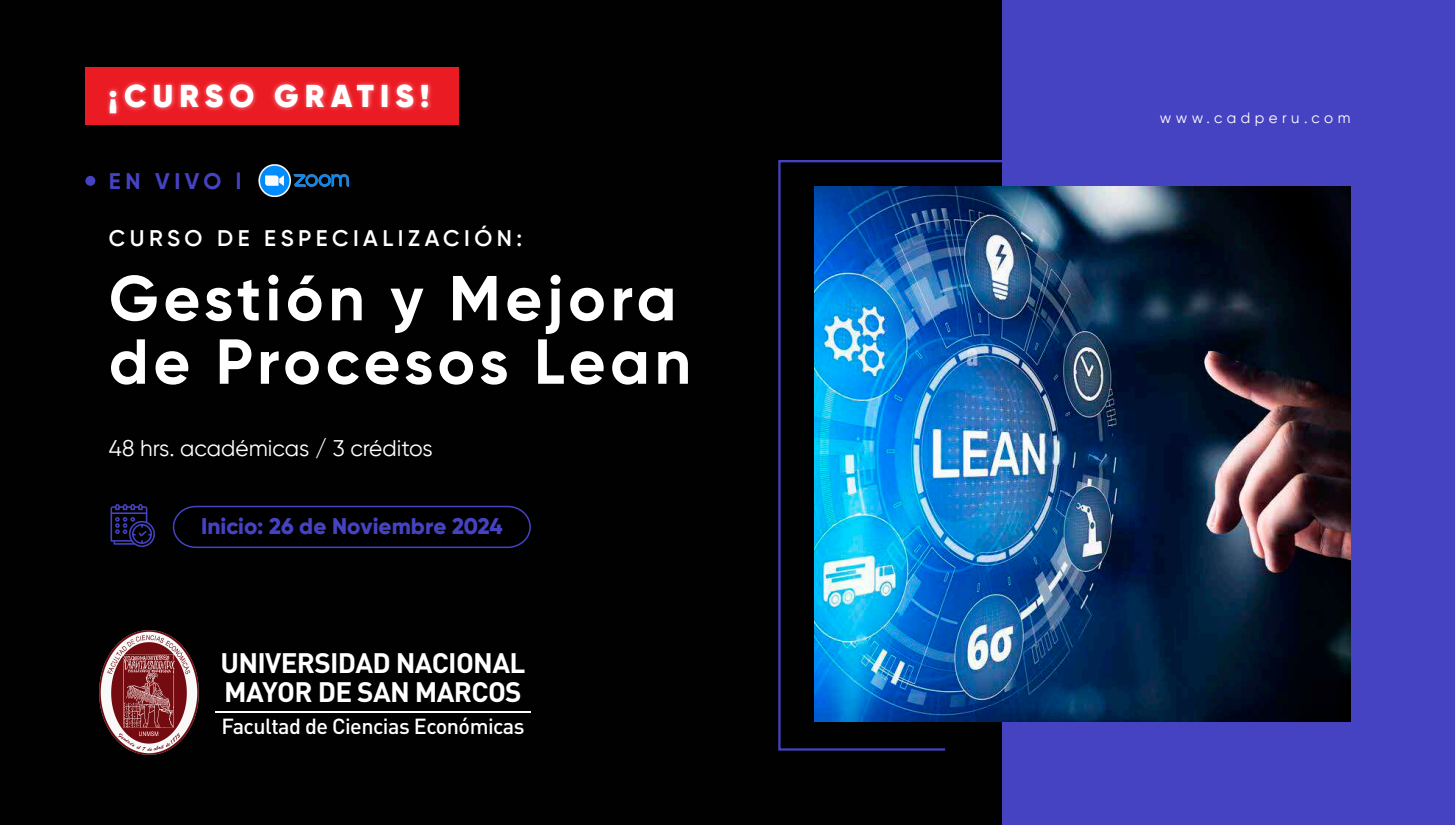
<style>
.page{position:relative;width:1455px;height:825px;background:#010101}
.page>*{position:absolute;margin:0;border:0;box-sizing:border-box;transform-origin:0 0}
.t1{font:700 63.38px/63.4px "Gilroy";letter-spacing:.07em;color:#fff}
.t2{font:900 31.5px "Gilroy";letter-spacing:.195em;color:#fff}
.t3{font:700 27.83px/28.7px "DIN";letter-spacing:-.025em;color:#fff}
.t4{font:22.58px "Gilroy";color:#fff}
.t5{font:800 22.58px "Gilroy";color:#4643c3}
.t6{font:700 22.58px "Gilroy";letter-spacing:.2em;color:#4643c3}
.t7{font:600 22.5px "Gilroy";letter-spacing:.2em;color:#fff}
.t8{font:500 21.52px "DIN";letter-spacing:-.025em;color:#fff}
.t9{font:15px "Gilroy";letter-spacing:.3em;color:#fff}
</style>
<div class="page">
<svg style="left:778px;top:159px;width:225px;height:592px"></svg>
<div style="left:1003px;top:0;width:452px;height:825px;background:#4643c3"></div>
<svg style="left:172px;top:505px;width:359px;height:44px"></svg>
<svg style="left:111px;top:504px;width:44px;height:43px"></svg>
<img style="left:258px;top:164px;width:91px;height:34px">
<div style="left:85px;top:176px;width:10px;height:10px;background:#4643c3;border-radius:50%"></div>
<div style="left:85px;top:67px;width:374px;height:57px;background:#eb1b24"></div>
<img style="left:107px;top:81px;width:324px;height:35px">
<img style="left:99px;top:630px;width:100px;height:125px">
<hr style="left:215px;top:711px;width:315px;height:1px;background:#fff">
<img style="left:815px;top:186px;width:535px;height:535px">
<p class="t2" style="left:109px;top:76px;width:322px">¡CURSO GRATIS!</p>
<p class="t6" style="left:109px;top:167px;width:134px">EN VIVO l</p>
<p class="t7" style="left:109px;top:224px;width:415px">CURSO DE ESPECIALIZACIÓN:</p>
<h1 class="t1" style="left:109px;top:266px;width:584px">Gestión y Mejora de Procesos Lean</h1>
<p class="t4" style="left:109px;top:434px;width:325px">48 hrs. académicas / 3 créditos</p>
<p class="t5" style="left:201px;top:512px;width:303px">Inicio: 26 de Noviembre 2024</p>
<p class="t3" style="left:220px;top:647px;width:307px">UNIVERSIDAD NACIONAL<br>MAYOR DE SAN MARCOS</p>
<p class="t8" style="left:221px;top:713px;width:305px">Facultad de Ciencias Económicas</p>
<p class="t9" style="left:1160px;top:109px;width:192px">www.cadperu.com</p>
</div>
